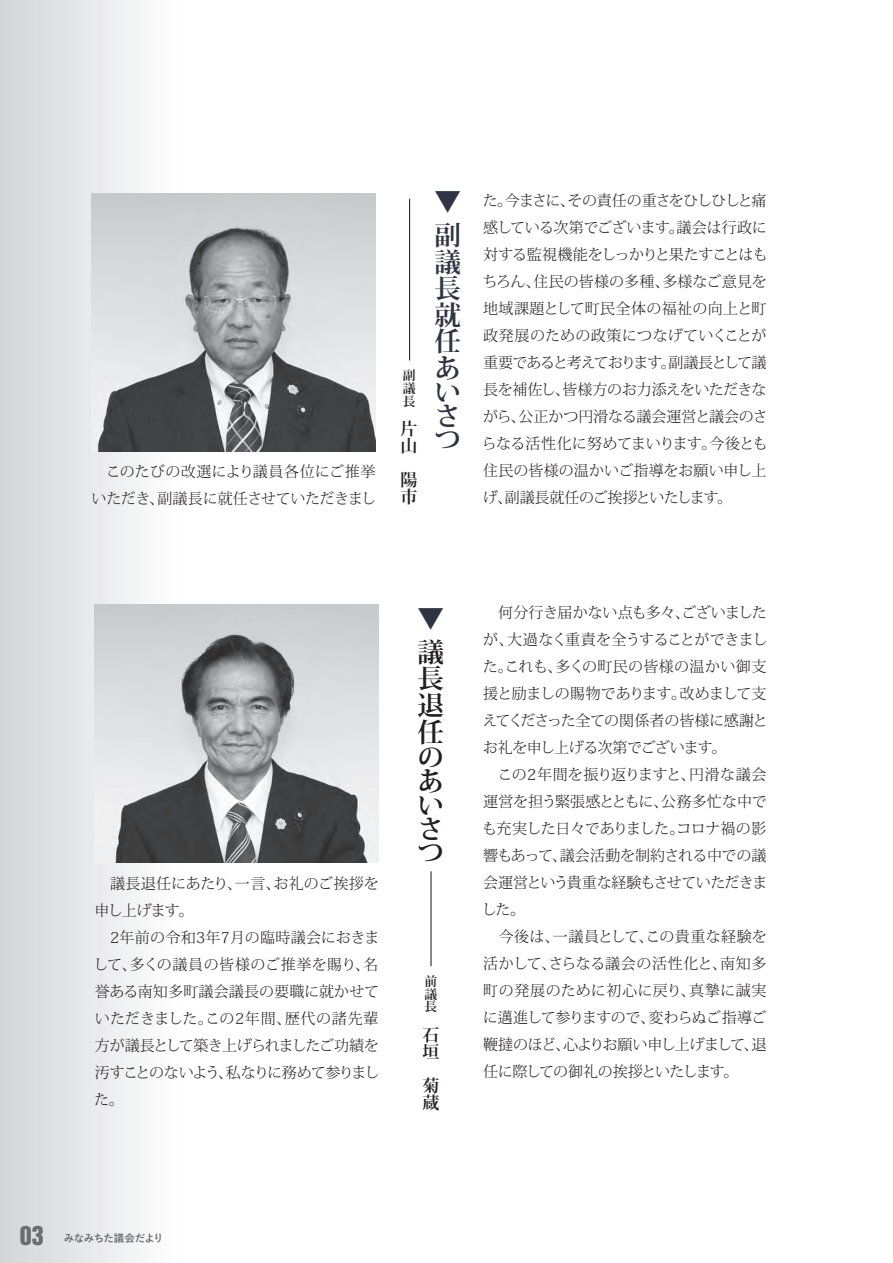
<style>
.page{position:relative;width:893px;height:1263px;background:#fff}
.page>*{position:absolute;margin:0;border:0;box-sizing:border-box;transform-origin:0 0}
.t1{font:700 26.55px/26.5px "Koz Min Pr 6 N";color:#2e3442;text-align:justify}
.t2{font:700 26.55px/25px "Koz Min Pr 6 N";color:#231f20}
.t3{font:24px "Helvetica Inserat";color:#6c6d70}
.t4{font:700 16.95px/17px "Koz Min Pr 6 N";color:#231f20}
.t5{font:300 15px/27px "Koz Min Pr 6 N";letter-spacing:-.01em;color:#231f20}
.t6{font:300 15px/27px "Koz Min Pr 6 N";letter-spacing:-.035em;color:#231f20}
.t7{font:300 15px/27px "Koz Min Pr 6 N";letter-spacing:-.04em;color:#231f20}
.t8{font:300 15px/27px "Koz Min Pr 6 N";letter-spacing:.02em;color:#231f20}
.t9{font:300 15px "Koz Min Pr 6 N";letter-spacing:.015em;color:#231f20}
.t10{font:300 15px/27px "Koz Min Pr 6 N";letter-spacing:-.06em;color:#231f20}
.t11{font:300 15px "Koz Min Pr 6 N";letter-spacing:-.05em;color:#231f20}
.t12{font:300 15px/27px "Koz Min Pr 6 N";letter-spacing:-.03em;color:#231f20}
.t13{font:300 15px "Koz Min Pr 6 N";letter-spacing:.025em;color:#231f20}
.t14{font:300 15px/27px "Koz Min Pr 6 N";letter-spacing:-.045em;color:#231f20}
.t15{font:300 15px "Koz Min Pr 6 N";letter-spacing:.04em;color:#231f20}
.t16{font:300 15px "Koz Min Pr 6 N";letter-spacing:-.075em;color:#231f20}
.t17{font:300 15px "Koz Min Pr 6 N";letter-spacing:.01em;color:#231f20}
.t18{font:700 12.75px/12.8px "Koz Min Pr 6 N";color:#231f20;text-align:justify}
.t19{font:700 10.5px "Yu Go Pr 6 N";letter-spacing:-.055em;color:#6c6d70}
</style>
<div class="page">
<div style="left:0;top:0;width:179px;height:1263px;background:linear-gradient(to right,#d3d4d7,#fefefe)"></div>
<img style="left:95px;top:605px;width:283px;height:258px">
<hr style="left:430px;top:605px;width:2px;height:508px;background:#231f20">
<svg style="left:430px;top:605px;width:2px;height:270px"></svg>
<svg style="left:430px;top:962px;width:2px;height:151px"></svg>
<img style="left:92px;top:193px;width:283px;height:258px">
<svg style="left:409px;top:198px;width:2px;height:163px"></svg>
<p class="t5" style="left:92px;top:458px;width:286px;text-align:right">　このたびの改選により議員各位にご推挙副議長に就任させていただきまし</p>
<p class="t5" style="left:92px;top:485px;width:74px">いただき、</p>
<p class="t18" style="left:403px;top:369px;width:14px">副議長</p>
<p class="t4" style="left:401px;top:421px;width:18px">片山</p>
<p class="t4" style="left:401px;top:472px;width:18px">陽市</p>
<h1 class="t1" style="left:435px;top:189px;width:27px">▼</h1>
<h1 class="t1" style="left:435px;top:223px;width:28px">副議長就任あ</h1>
<h1 class="t1" style="left:435px;top:381px;width:26px;line-height:23.5px">いさつ</h1>
<p class="t5" style="left:505px;top:188px;width:71px">今まさに、</p>
<p class="t10" style="left:567px;top:188px;width:200px">その責任の重さをひしひしと痛</p>
<p class="t12" style="left:483px;top:188px;width:286px">た。<br>感している次第でございます議会は行政に</p>
<p class="t5" style="left:669px;top:215px;width:16px">。</p>
<p class="t11" style="left:483px;top:246px;width:286px">対する監視機能をしっかりと果たすことはも</p>
<p class="t17" style="left:662px;top:273px;width:106px">多様なご意見を</p>
<p class="t9" style="left:533px;top:273px;width:137px">住民の皆様の多種、</p>
<p class="t5" style="left:482px;top:269px;width:286px">ちろん、<br>地域課題として町民全体の福祉の向上と町政発展のための政策につなげていくことが重要であると考えております副議長として議</p>
<p class="t5" style="left:483px;top:350px;width:285px;text-indent:178px">。<br>長を補佐し皆様方のお力添えをいただきな</p>
<p class="t5" style="left:483px;top:377px;width:286px;text-indent:72px">、<br>がら公正かつ円滑なる議会運営と議会のさ</p>
<p class="t5" style="left:511px;top:404px;width:16px">、</p>
<p class="t5" style="left:710px;top:431px;width:60px">今後とも</p>
<p class="t5" style="left:482px;top:431px;width:236px">らなる活性化に努めてまいります。</p>
<p class="t5" style="left:483px;top:458px;width:285px">住民の皆様の温かいご指導をお願い申し上</p>
<p class="t12" style="left:505px;top:485px;width:229px">副議長就任のご挨拶といたします。</p>
<p class="t5" style="left:483px;top:485px;width:31px">げ、</p>
<p class="t8" style="left:273px;top:870px;width:107px">お礼のご挨拶を</p>
<p class="t13" style="left:95px;top:875px;width:187px">　議長退任にあたり一言、</p>
<p class="t5" style="left:227px;top:870px;width:16px">、</p>
<p class="t5" style="left:94px;top:897px;width:100px">申し上げます。</p>
<p class="t8" style="left:95px;top:924px;width:286px">　2年前の令和3年7月の臨時議会におきま</p>
<p class="t15" style="left:130px;top:956px;width:250px">多くの議員の皆様のご推挙を賜り名、</p>
<p class="t5" style="left:93px;top:951px;width:44px">して、</p>
<p class="t9" style="left:95px;top:983px;width:286px">誉ある南知多町議会議長の要職に就かせて</p>
<p class="t5" style="left:285px;top:1005px;width:95px">歴代の諸先輩</p>
<p class="t5" style="left:205px;top:1005px;width:87px">この2年間、</p>
<p class="t7" style="left:95px;top:1005px;width:286px">いただきました。<br>方が議長として築き上げられましたご功績を汚すことのないよう私なりに務めて参りまし</p>
<p class="t5" style="left:218px;top:1059px;width:16px">、</p>
<p class="t5" style="left:94px;top:1086px;width:31px">た。</p>
<h1 class="t1" style="left:418px;top:606px;width:27px">▼</h1>
<h1 class="t2" style="left:418px;top:640px;width:27px">議長退任のあいさつ</h1>
<p class="t18" style="left:424px;top:975px;width:14px">前議長</p>
<p class="t4" style="left:422px;top:1026px;width:18px">石垣</p>
<p class="t4" style="left:422px;top:1077px;width:18px">菊蔵</p>
<p class="t5" style="left:483px;top:599px;width:285px">　何分行き届かない点も多々ございました</p>
<p class="t14" style="left:507px;top:599px;width:262px;text-indent:168px">、<br>大過なく重責を全うすることができまし</p>
<p class="t5" style="left:483px;top:626px;width:32px">が、</p>
<p class="t8" style="left:556px;top:653px;width:212px">多くの町民の皆様の温かい御支</p>
<p class="t5" style="left:505px;top:653px;width:59px">これも、</p>
<p class="t5" style="left:483px;top:653px;width:32px">た。</p>
<p class="t5" style="left:483px;top:680px;width:204px">援と励ましの賜物であります。</p>
<p class="t6" style="left:483px;top:707px;width:286px">えてくださった全ての関係者の皆様に感謝と</p>
<p class="t11" style="left:483px;top:739px;width:245px">お礼を申し上げる次第でございます。</p>
<p class="t5" style="left:689px;top:761px;width:79px">円滑な議会</p>
<p class="t5" style="left:679px;top:680px;width:89px">改めまして支</p>
<p class="t5" style="left:661px;top:761px;width:107px;text-indent:-178px">　この2年間を振り返りますと、<br>公務多忙な中で</p>
<p class="t16" style="left:483px;top:793px;width:186px">運営を担う緊張感とともに、</p>
<p class="t6" style="left:482px;top:815px;width:286px">も充実した日々でありました。<br>響もあって議会活動を制約される中での議</p>
<p class="t5" style="left:552px;top:842px;width:16px">、</p>
<p class="t7" style="left:483px;top:869px;width:286px">会運営という貴重な経験もさせていただきま</p>
<p class="t5" style="left:482px;top:896px;width:45px">した。</p>
<p class="t13" style="left:553px;top:928px;width:215px">一議員としてこの貴重な経験を</p>
<p class="t5" style="left:639px;top:923px;width:16px">、</p>
<p class="t5" style="left:677px;top:815px;width:91px">コロナ禍の影</p>
<p class="t5" style="left:483px;top:923px;width:78px">　今後は、</p>
<p class="t9" style="left:483px;top:955px;width:245px">活かしてさらなる議会の活性化と、</p>
<p class="t5" style="left:541px;top:950px;width:16px">、</p>
<p class="t5" style="left:689px;top:977px;width:79px">真摯に誠実</p>
<p class="t5" style="left:720px;top:950px;width:48px">南知多</p>
<p class="t8" style="left:648px;top:977px;width:120px;text-indent:-165px">町の発展のために初心に戻り、<br>変わらぬご指導ご</p>
<p class="t10" style="left:563px;top:1004px;width:205px;text-indent:-80px">に邁進して参りますので、<br>心よりお願い申し上げまして退、</p>
<p class="t6" style="left:483px;top:1031px;width:257px">鞭撻のほど、<br>任に際しての御礼の挨拶といたします。</p>
<h2 class="t3" style="left:20px;top:1222px;width:25px">03</h2>
<p class="t19" style="left:64px;top:1232px;width:101px">みなみちた議会だより</p>
</div>
